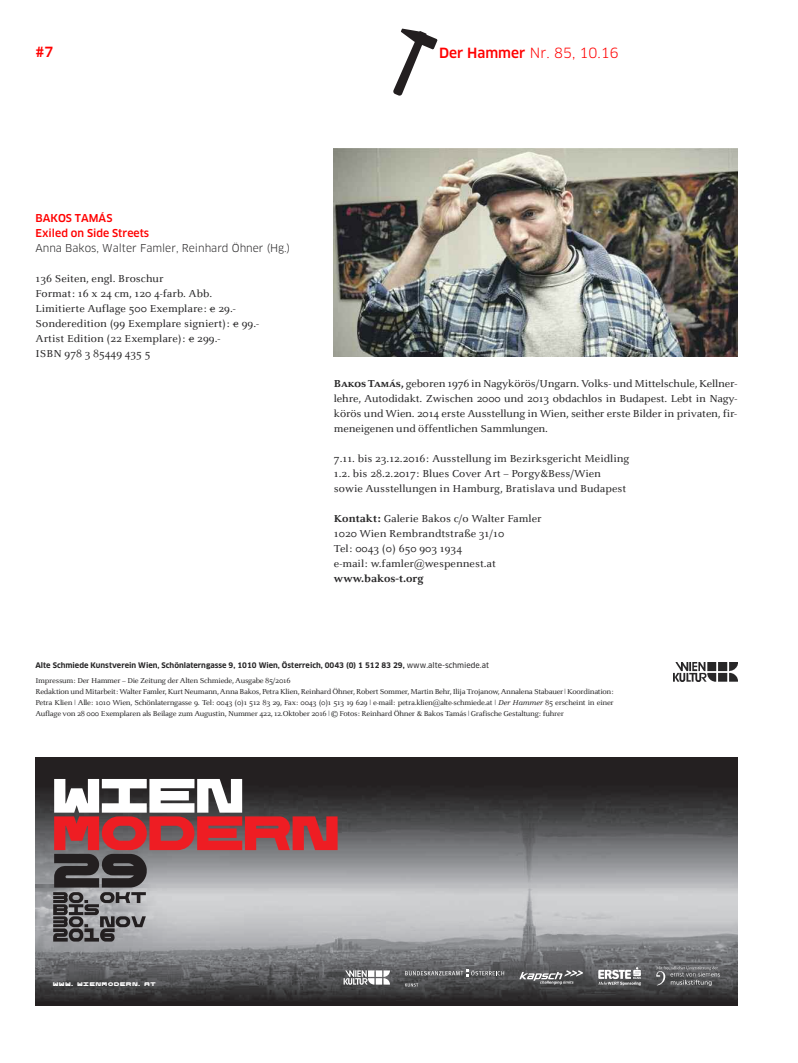
<style>
.page{position:relative;width:798px;height:1063px;background:#fff}
.page>*{position:absolute;margin:0;border:0;box-sizing:border-box;transform-origin:0 0}
.t1{font:74.88px "WIENMODERN MONO";letter-spacing:.01em;color:#ee1d23}
.t2{font:74.88px "WIENMODERN MONO";color:#fff}
.t3{font:74.88px "WIENMODERN MONO";color:#231f20}
.t4{font:13.75px "Clan Pro";color:#f00}
.t5{font:500 13.75px "Clan Pro";color:#f00}
.t6{font:10.62px/15px "Celeste Small Text";color:#272627}
.t7{font:10.62px "Clan Pro";color:#272627}
.t8{font:500 10.62px/15px "Clan Pro";color:#f00}
.t9{font:700 10.62px "Celeste Small Text";color:#272627}
.t10{font:8.25px "WIENMODERN MONO";letter-spacing:.11em;color:#fff}
.t11{font:7.5px/11.2px "Celeste Small Text";letter-spacing:-.035em;color:#272627}
.t12{font:700 7.5px "Clan Pro";color:#272627}
.s1{font-weight:500}
.s2{font-weight:700}
.s3{font-family:"Celeste Small Text Caps";font-weight:700}
.s4{font-family:"Clan Pro News";font-weight:400}
.s5{font-style:italic}
</style>
<div class="page">
<svg style="left:393px;top:29px;width:44px;height:67px"></svg>
<img style="left:673px;top:662px;width:64px;height:20px">
<img style="left:35px;top:758px;width:702px;height:248px">
<svg style="left:53px;top:892px;width:93px;height:50px"></svg>
<svg style="left:343px;top:970px;width:47px;height:15px"></svg>
<svg style="left:598px;top:967px;width:43px;height:18px"></svg>
<svg style="left:405px;top:969px;width:99px;height:8px"></svg>
<svg style="left:405px;top:983px;width:13px;height:4px"></svg>
<svg style="left:656px;top:966px;width:63px;height:20px"></svg>
<svg style="left:519px;top:970px;width:63px;height:14px"></svg>
<img style="left:334px;top:149px;width:403px;height:208px">
<p class="t5" style="left:35px;top:47px;width:19px">#7</p>
<p class="t4" style="left:439px;top:48px;width:181px"><span class="s1">Der Hammer</span> Nr. 85, 10.16</p>
<p class="t8" style="left:35px;top:211px;width:115px">BAKOS TAMÁS<br>Exiled on Side Streets</p>
<p class="t7" style="left:35px;top:244px;width:256px">Anna Bakos, Walter Famler, Reinhard Öhner (Hg.)</p>
<p class="t6" style="left:35px;top:271px;width:225px">136 Seiten, engl. Broschur<br>Format: 16 x 24 cm, 120 4-farb. Abb.<br>Limitierte Auflage 500 Exemplare: € 29.- Sonderedition (99 Exemplare signiert): € 99.- Artist Edition (22 Exemplare): € 299.-<br>ISBN 978 3 85449 435 5</p>
<p class="t6" style="left:334px;top:376px;width:405px;text-align:justify"><span class="s2">B</span><span class="s3">akos Tamás</span><span class="s2">,</span> geboren 1976 in Nagykörös/Ungarn. Volks- und Mittelschule,Kellner&shy;lehre, Autodidakt. Zwischen 2000 und 2013 obdachlos in Budapest. Lebt in Nagy&shy;körös und Wien. 2014 erste Ausstellung in Wien, seither erste Bilder in privaten, fir&shy;meneigenen und öffentlichen Sammlungen.</p>
<p class="t6" style="left:334px;top:451px;width:297px">7.11. bis 23.12.2016: Ausstellung im Bezirksgericht Meidling<br>1.2. bis 28.2.2017: Blues Cover Art – Porgy&amp;Bess/Wien sowie Ausstellungen in Hamburg, Bratislava und Budapest</p>
<p class="t6" style="left:334px;top:511px;width:209px"><span class="s2">Kontakt:</span> Galerie Bakos c/o Walter Famler 1020 Wien Rembrandtstraße 31/10<br>Tel: 0043 (0) 650 903 1934<br>e-mail: w.famler@wespennest.at</p>
<p class="t9" style="left:334px;top:573px;width:91px">www.bakos-t.org</p>
<p class="t12" style="left:35px;top:662px;width:455px">Alte Schmiede Kunstverein Wien, Schönlaterngasse 9, 1010 Wien, Österreich, 0043 (0) 1 512 83 29, <span class="s4">www.alte-schmiede.at</span></p>
<p class="t11" style="left:35px;top:675px;width:579px">Impressum: Der Hammer – Die Zeitung der Alten Schmiede, Ausgabe 85/2016<br>Redaktion und Mitarbeit: Walter Famler, Kurt Neumann,Anna Bakos, Petra Klien, Reinhard Öhner, Robert Sommer, Martin Behr, Ilija Trojanow,Annalena Stabauer | Koordination:<br>Petra Klien | Alle: 1010 Wien, Schönlaterngasse 9. Tel: 0043 (0)1 512 83 29, Fax: 0043 (0)1 513 19 629 | e-mail: petra.klien@alte-schmiede.at | <span class="s5">Der Hammer</span> 85 erscheint in einer Auflage von 28 000 Exemplaren als Beilage zum Augustin, Nummer 422, 12.Oktober 2016 | © Fotos: Reinhard Öhner &amp; Bakos Tamás | Grafische Gestaltung: fuhrer</p>
<h1 class="t2" style="left:53px;top:743px;width:191px">wien</h1>
<h1 class="t1" style="left:53px;top:780px;width:287px">modern</h1>
<h1 class="t3" style="left:53px;top:818px;width:96px">29</h1>
<p class="t10" style="left:53px;top:978px;width:104px">www.wienmodern.At</p>
</div>
